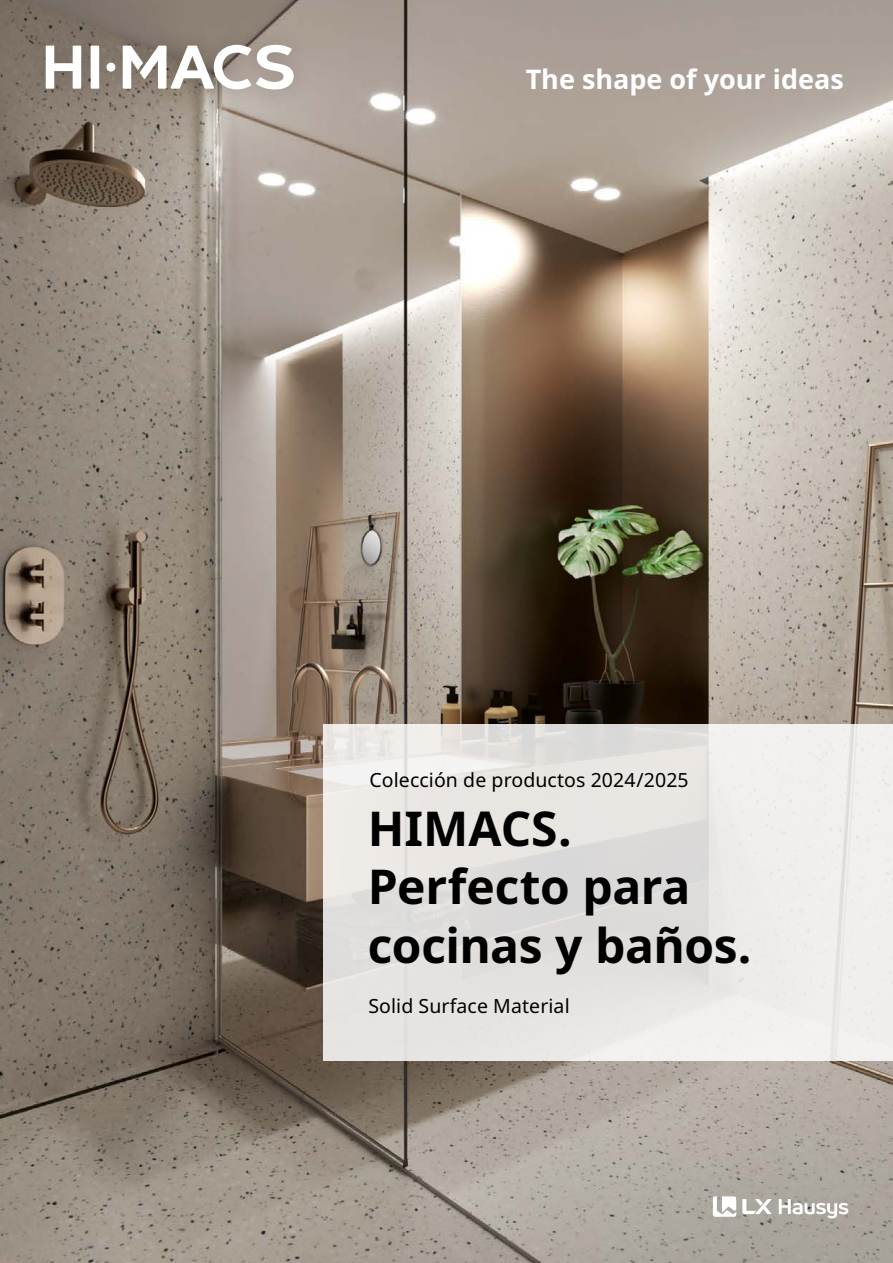
<style>
.page{position:relative;width:893px;height:1263px;background:#fff}
.page>*{position:absolute;margin:0;border:0;box-sizing:border-box;transform-origin:0 0}
.t1{font:700 48px/58.5px "Noto Sans";letter-spacing:-.005em;color:#000}
.t2{font:700 27px "Noto Sans";color:#fff}
.t3{font:19.5px "Noto Sans";letter-spacing:.005em;color:#000}
</style>
<div class="page">
<img style="left:0;top:0;width:893px;height:1263px">
<svg style="left:323px;top:724px;width:570px;height:337px;background:#e8e5e3"></svg>
<div style="left:577px;top:1042px;width:316px;height:221px;background:#000;opacity:.45"></div>
<svg style="left:713px;top:1196px;width:23px;height:21px"></svg>
<svg style="left:779px;top:1199px;width:69px;height:19px"></svg>
<svg style="left:742px;top:1199px;width:30px;height:15px"></svg>
<div style="left:27px;top:27px;width:285px;height:81px;background:#000;opacity:.15"></div>
<div style="left:106px;top:63px;width:9px;height:9px;background:#fff;border-radius:50%"></div>
<svg style="left:46px;top:46px;width:35px;height:43px"></svg>
<div style="left:91px;top:46px;width:8px;height:43px;background:#fff"></div>
<svg style="left:123px;top:45px;width:171px;height:44px"></svg>
<h2 class="t2" style="left:526px;top:61px;width:320px">The shape of your ideas</h2>
<p class="t3" style="left:369px;top:766px;width:321px">Colección de productos 2024/2025</p>
<h1 class="t1" style="left:368px;top:800px;width:385px">HIMACS.<br>Perfecto para cocinas y baños.</h1>
<p class="t3" style="left:368px;top:992px;width:203px">Solid Surface Material</p>
</div>
